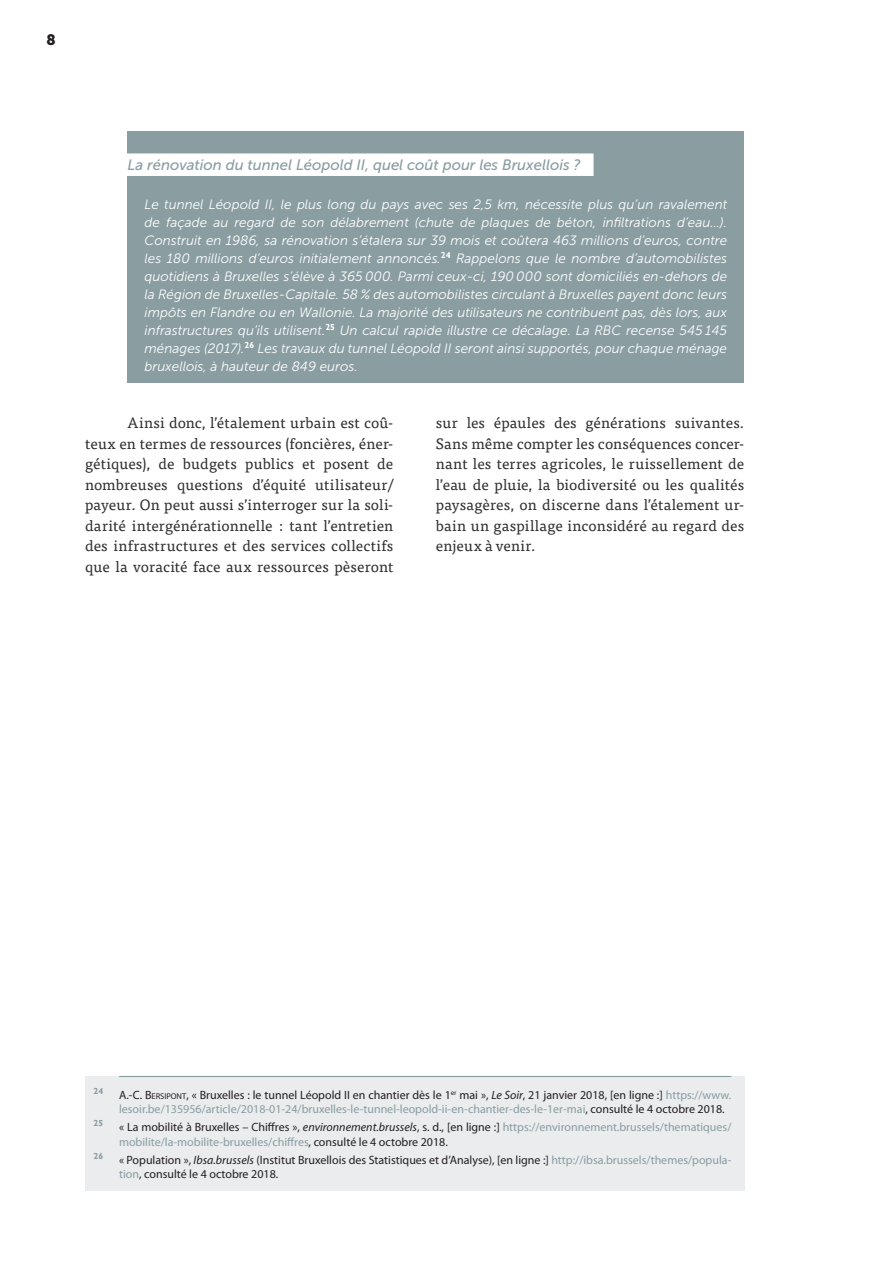
<style>
.page{position:relative;width:893px;height:1263px;background:#fff}
.page>*{position:absolute;margin:0;border:0;box-sizing:border-box;transform-origin:0 0}
.t1{font:15px/20.5px "Tisa Pro";letter-spacing:.01em;color:#312f30;text-align:justify}
.t2{font:italic 15px "Museo Sans 500";color:#8a9da1}
.t3{font:15px "Museo Slab 900";color:#231f20}
.t4{font:italic 13.5px/18px "Museo Sans 300";color:#fff;text-align:justify}
.t5{font:12px/14.4px "Myriad Pro";color:#8a9da1}
.t6{font:12px/14.4px "Myriad Pro";color:#231f20}
.t7{font:700 8.7px "Gill Sans";color:#8a9da1}
.s1{color:#231f20}
.s2{font-size:8.4px;color:#231f20}
.s3{font-style:italic;color:#231f20}
.s4{font-style:italic}
.s5{color:#8a9da1}
</style>
<div class="page">
<div style="left:85px;top:1076px;width:659px;height:115px;background:#eaeced"></div>
<div style="left:128px;top:132px;width:616px;height:32px;background:#8a9da1"></div>
<div style="left:128px;top:163px;width:616px;height:32px;background:#8a9da1"></div>
<div style="left:123px;top:153px;width:471px;height:23px;background:#fff"></div>
<div style="left:128px;top:190px;width:616px;height:193px;background:#8a9da1"></div>
<hr style="left:119px;top:1076px;width:612px;height:1px;background:#8a9da1">
<p class="t3" style="left:46px;top:31px;width:11px">8</p>
<p class="t2" style="left:128px;top:156px;width:455px">La rénovation du tunnel Léopold II, quel coût pour les Bruxellois ?</p>
<p class="t4" style="left:145px;top:195px;width:584px">Le tunnel Léopold II, le plus long du pays avec ses 2,5 km, nécessite plus qu’un ravalement de façade au regard de son délabrement (chute de plaques de béton, infiltrations d’eau…).<br>Construit en 1986, sa rénovation s’étalera sur 39 mois et coûtera 463 millions d’euros, contre les 180 millions d’euros initialement annoncés.<sup>24</sup> Rappelons que le nombre d’automobilistes quotidiens à Bruxelles s’élève à 365 000. Parmi ceux-ci, 190 000 sont domiciliés en-dehors de la Région de Bruxelles-Capitale. 58 % des automobilistes circulant à Bruxelles payent donc leurs impôts en Flandre ou en Wallonie. La majorité des utilisateurs ne contribuent pas, dès lors, aux infrastructures qu’ils utilisent.<sup>25</sup> Un calcul rapide illustre ce décalage. La RBC recense 545 145 ménages (2017).<sup>26</sup> Les travaux du tunnel Léopold II seront ainsi supportés, pour chaque ménage bruxellois, à hauteur de 849 euros.</p>
<p class="t1" style="left:85px;top:412px;width:310px;text-indent:43px">Ainsi donc, l’étalement urbain est coû&shy;teux en termes de ressources (foncières, éner&shy;gétiques), de budgets publics et posent de nombreuses questions d’équité utilisateur/ payeur. On peut aussi s’interroger sur la soli&shy;darité intergénérationnelle : tant l’entretien des infrastructures et des services collectifs que la voracité face aux ressources pèseront</p>
<p class="t1" style="left:436px;top:412px;width:310px">sur les épaules des générations suivantes.<br>Sans même compter les conséquences concer&shy;nant les terres agricoles, le ruissellement de l’eau de pluie, la biodiversité ou les qualités paysagères, on discerne dans l’étalement ur&shy;bain un gaspillage inconsidéré au regard des enjeux à venir.</p>
<p class="t7" style="left:94px;top:1085px;width:11px">24</p>
<p class="t5" style="left:119px;top:1087px;width:614px"><span class="s1">A.-C. B</span><span class="s2">ERSIPONT</span><span class="s1">,</span> <span class="s1">« Bruxelles : le tunnel Léopold II en chantier dès le 1</span><sup>er</sup> <span class="s1">mai »,</span> <span class="s3">Le Soir</span><span class="s1">, 21 janvier 2018, [en ligne :]</span> https://www. lesoir.be/135956/article/2018-01-24/bruxelles-le-tunnel-leopold-ii-en-chantier-des-le-1er-mai<span class="s1">, consulté le 4 octobre 2018.</span></p>
<p class="t7" style="left:94px;top:1118px;width:11px">25</p>
<p class="t5" style="left:119px;top:1120px;width:614px"><span class="s1">« La mobilité à Bruxelles – Chiffres »,</span> <span class="s3">environnement.brussels</span><span class="s1">, s. d., [en ligne :]</span> https://environnement.brussels/thematiques/ mobilite/la-mobilite-bruxelles/chiffres<span class="s1">, consulté le 4 octobre 2018.</span></p>
<p class="t7" style="left:94px;top:1150px;width:11px">26</p>
<p class="t6" style="left:119px;top:1152px;width:614px">« Population », <span class="s4">Ibsa.brussels</span> (Institut Bruxellois des Statistiques et d’Analyse), [en ligne :] <span class="s5">http://ibsa.brussels/themes/popula&shy;tion</span>, consulté le 4 octobre 2018.</p>
</div>
